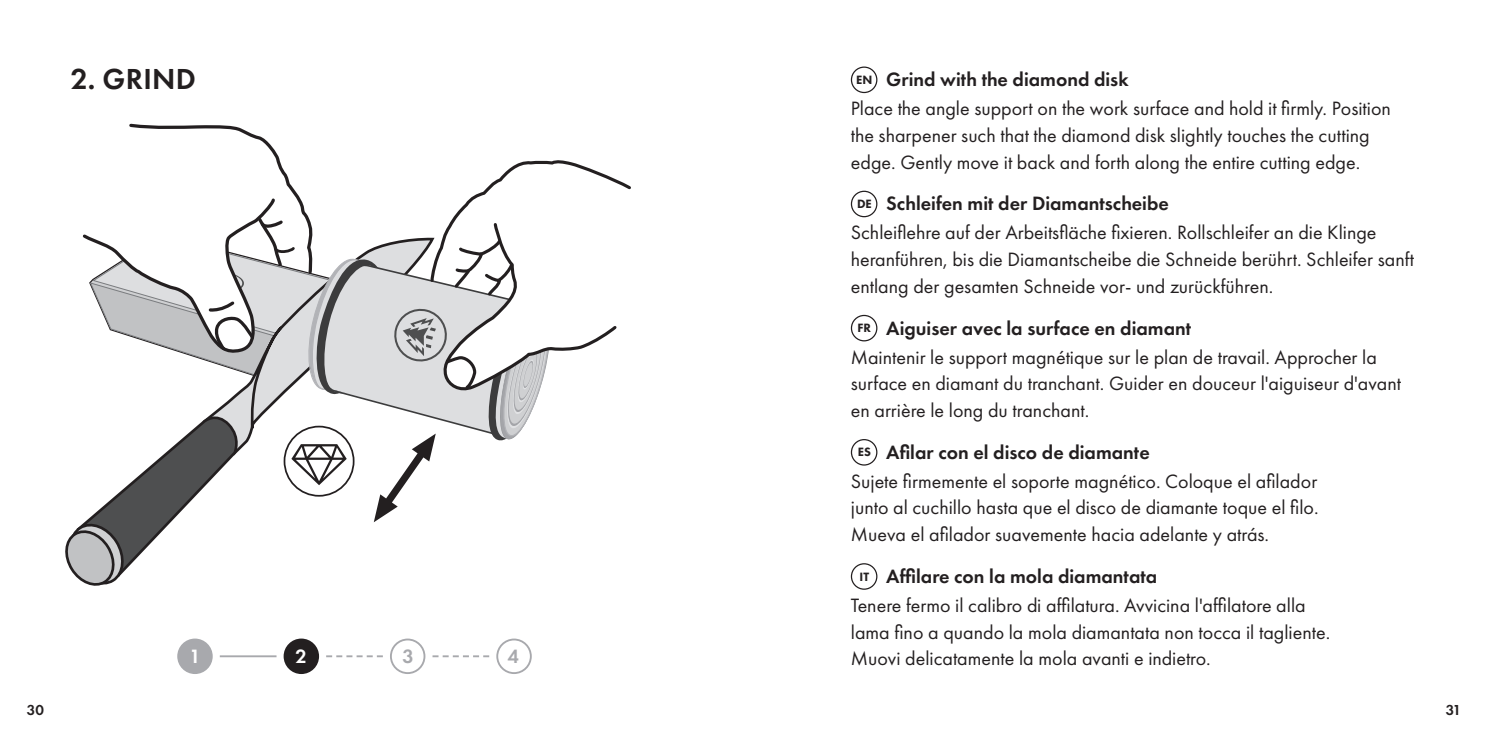
<style>
.page{position:relative;width:1489px;height:745px;background:#fff}
.page>*{position:absolute;margin:0;border:0;box-sizing:border-box;transform-origin:0 0}
.t1{font:600 30px "Futura PT";letter-spacing:.01em;color:#231f20}
.t2{font:20px/29px "Futura PT";color:#231f20}
.t3{font:600 20px "Futura PT";color:#fff}
.t4{font:600 20px "Futura PT";color:#a8a9ad}
.t5{font:600 15px "Futura PT";color:#231f20}
.s1{font-weight:800;font-size:12.5px}
.s2{font-weight:600}
</style>
<div class="page">
<hr style="left:220px;top:655px;width:56px;height:1px;background:#a8a9ad">
<svg style="left:326px;top:655px;width:57px;height:1px"></svg>
<svg style="left:432px;top:655px;width:57px;height:1px"></svg>
<div style="left:496px;top:638px;width:35px;height:35px;border:2px solid #a8a9ad;border-radius:50%"></div>
<div style="left:283px;top:638px;width:36px;height:35px;background:#231f20;border-radius:50%"></div>
<div style="left:177px;top:638px;width:36px;height:35px;background:#a8a9ad;border-radius:50%"></div>
<div style="left:390px;top:638px;width:35px;height:35px;border:2px solid #a8a9ad;border-radius:50%"></div>
<svg style="left:65px;top:124px;width:566px;height:461px"></svg>
<div style="left:850px;top:66px;width:27px;height:27px;border:1px solid #231f20;border-radius:50%"></div>
<div style="left:850px;top:190px;width:27px;height:27px;border:1px solid #231f20;border-radius:50%"></div>
<div style="left:850px;top:314px;width:27px;height:27px;border:1px solid #231f20;border-radius:50%"></div>
<div style="left:850px;top:438px;width:27px;height:27px;border:1px solid #231f20;border-radius:50%"></div>
<div style="left:850px;top:563px;width:27px;height:26px;border:1px solid #231f20;border-radius:50%"></div>
<h1 class="t1" style="left:71px;top:60px;width:126px">2. GRIND</h1>
<p class="t3" style="left:189px;top:643px;width:13px">1</p>
<p class="t3" style="left:295px;top:643px;width:13px">2</p>
<p class="t4" style="left:402px;top:643px;width:13px">3</p>
<p class="t4" style="left:507px;top:643px;width:13px">4</p>
<p class="t2" style="left:850px;top:65px;width:541px"><span class="s1">EN</span> <span class="s2">Grind with the diamond disk<br></span>Place the angle support on the work surface and hold it firmly. Position</p>
<p class="t2" style="left:850px;top:122px;width:520px;line-height:26.5px">the sharpener such that the diamond disk slightly touches the cutting edge. Gently move it back and forth along the entire cutting edge.</p>
<p class="t2" style="left:850px;top:189px;width:527px;text-indent:6px"><span class="s1">DE</span> <span class="s2">Schleifen mit der Diamantscheibe<br></span>Schleiflehre auf der Arbeitsfläche fixieren. Rollschleifer an die Klinge</p>
<p class="t2" style="left:850px;top:246px;width:565px;line-height:26.5px">heranführen, bis die Diamantscheibe die Schneide berührt. Schleifer sanft entlang der gesamten Schneide vor- und zurückführen.</p>
<p class="t2" style="left:850px;top:313px;width:527px;text-indent:7px"><span class="s1">FR</span> <span class="s2">Aiguiser avec la surface en diamant<br></span>Maintenir le support magnétique sur le plan de travail. Approcher la</p>
<p class="t2" style="left:850px;top:370px;width:551px;line-height:26.5px">surface en diamant du tranchant. Guider en douceur l'aiguiseur d'avant en arrière le long du tranchant.</p>
<p class="t2" style="left:850px;top:437px;width:468px;text-indent:7px"><span class="s1">ES</span> <span class="s2">Afilar con el disco de diamante<br></span>Sujete firmemente el soporte magnético. Coloque el afilador</p>
<p class="t2" style="left:850px;top:494px;width:469px;line-height:26.5px">junto al cuchillo hasta que el disco de diamante toque el filo.<br>Mueva el afilador suavemente hacia adelante y atrás.</p>
<p class="t2" style="left:850px;top:561px;width:456px;text-indent:9px"><span class="s1">IT</span> <span class="s2">Affilare con la mola diamantata<br></span>Tenere fermo il calibro di affilatura. Avvicina l'affilatore alla</p>
<p class="t2" style="left:850px;top:618px;width:481px;line-height:26.5px">lama fino a quando la mola diamantata non tocca il tagliente.<br>Muovi delicatamente la mola avanti e indietro.</p>
<p class="t5" style="left:27px;top:699px;width:19px">30</p>
<p class="t5" style="left:1445px;top:699px;width:17px">31</p>
</div>
